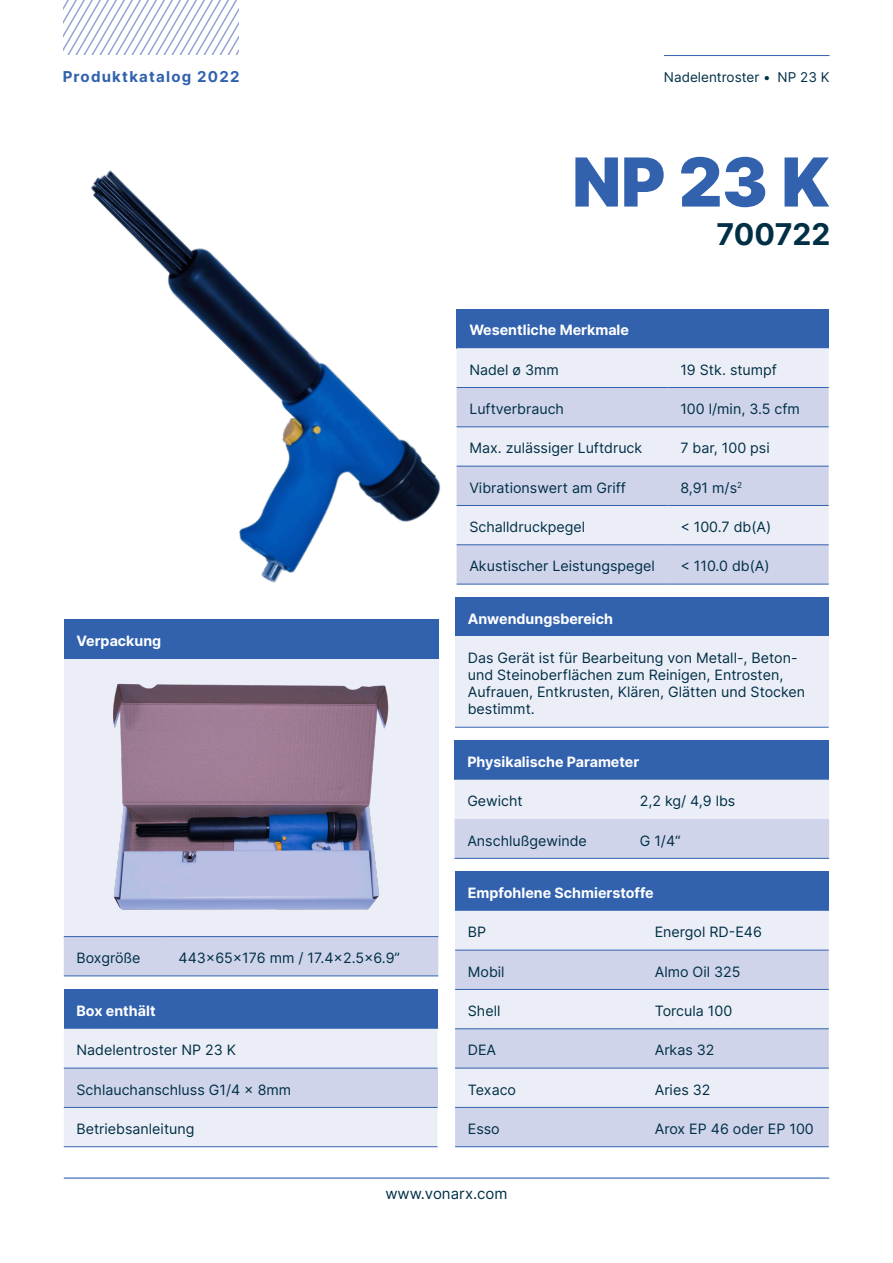
<style>
.page{position:relative;width:893px;height:1263px;background:#fff}
.page>*{position:absolute;margin:0;border:0;box-sizing:border-box;transform-origin:0 0}
.t1{font:900 67.5px "Inter";color:#3262ae}
.t2{font:700 30px "Inter";color:#002f46}
.t3{font:700 15px "Inter";letter-spacing:.08em;color:#3262ae}
.t4{font:15px "Inter";color:#002f46}
.Body{font:14.25px/17.1px "Inter";color:#002f46}
.Header-table{font:700 14.25px "Inter";color:#fff}
.t5{font:13.5px "Inter";color:#002f46}
</style>
<div class="page">
<hr style="left:64px;top:1177px;width:765px;height:1px;background:#3262ae">
<hr style="left:664px;top:55px;width:165px;height:1px;background:#3262ae">
<svg style="left:64px;top:0;width:174px;height:54px"></svg>
<img style="left:91px;top:170px;width:350px;height:413px">
<div style="left:455px;top:597px;width:374px;height:40px;background:#3262ae"></div>
<div style="left:455px;top:637px;width:374px;height:90px;background:#eceef7"></div>
<hr style="left:455px;top:727px;width:374px;height:1px;background:#3262ae">
<div style="left:457px;top:309px;width:372px;height:39px;background:#3262ae"></div>
<div style="left:457px;top:348px;width:372px;height:39px;background:#eceef7"></div>
<svg style="left:457px;top:388px;width:372px;height:196px;background:#d9ddee"></svg>
<hr style="left:457px;top:387px;width:211px;height:1px;background:#3262ae">
<hr style="left:668px;top:387px;width:161px;height:1px;background:#3262ae">
<hr style="left:457px;top:427px;width:211px;height:1px;background:#3262ae">
<hr style="left:668px;top:427px;width:161px;height:1px;background:#3262ae">
<hr style="left:457px;top:466px;width:211px;height:1px;background:#3262ae">
<hr style="left:668px;top:466px;width:161px;height:1px;background:#3262ae">
<hr style="left:457px;top:505px;width:211px;height:1px;background:#3262ae">
<hr style="left:668px;top:505px;width:161px;height:1px;background:#3262ae">
<hr style="left:457px;top:544px;width:211px;height:1px;background:#3262ae">
<hr style="left:668px;top:544px;width:161px;height:1px;background:#3262ae">
<hr style="left:457px;top:584px;width:211px;height:1px;background:#3262ae">
<hr style="left:668px;top:584px;width:161px;height:1px;background:#3262ae">
<div style="left:455px;top:871px;width:374px;height:40px;background:#3262ae"></div>
<div style="left:455px;top:911px;width:374px;height:39px;background:#eceef7"></div>
<svg style="left:455px;top:951px;width:374px;height:195px;background:#d9ddee"></svg>
<hr style="left:455px;top:950px;width:187px;height:1px;background:#3262ae">
<hr style="left:642px;top:950px;width:187px;height:1px;background:#3262ae">
<hr style="left:455px;top:989px;width:187px;height:1px;background:#3262ae">
<hr style="left:642px;top:989px;width:187px;height:1px;background:#3262ae">
<hr style="left:455px;top:1028px;width:187px;height:1px;background:#3262ae">
<hr style="left:642px;top:1028px;width:187px;height:1px;background:#3262ae">
<hr style="left:455px;top:1068px;width:187px;height:1px;background:#3262ae">
<hr style="left:642px;top:1068px;width:187px;height:1px;background:#3262ae">
<hr style="left:455px;top:1107px;width:187px;height:1px;background:#3262ae">
<hr style="left:642px;top:1107px;width:187px;height:1px;background:#3262ae">
<hr style="left:455px;top:1146px;width:187px;height:1px;background:#3262ae">
<hr style="left:642px;top:1146px;width:187px;height:1px;background:#3262ae">
<div style="left:64px;top:989px;width:373px;height:40px;background:#3262ae"></div>
<div style="left:64px;top:1029px;width:373px;height:117px;background:#eceef7"></div>
<div style="left:64px;top:1068px;width:373px;height:39px;background:#cfd4ea"></div>
<hr style="left:64px;top:1068px;width:373px;height:1px;background:#3262ae">
<hr style="left:64px;top:1107px;width:373px;height:1px;background:#3262ae">
<hr style="left:64px;top:1146px;width:373px;height:1px;background:#3262ae">
<div style="left:64px;top:620px;width:374px;height:39px;background:#3262ae"></div>
<div style="left:64px;top:659px;width:374px;height:277px;background:#eceef7"></div>
<div style="left:64px;top:937px;width:374px;height:39px;background:#cfd4ea"></div>
<hr style="left:64px;top:936px;width:102px;height:1px;background:#3262ae">
<hr style="left:166px;top:936px;width:272px;height:1px;background:#3262ae">
<hr style="left:64px;top:976px;width:102px;height:1px;background:#3262ae">
<hr style="left:166px;top:976px;width:272px;height:1px;background:#3262ae">
<img style="left:114px;top:684px;width:274px;height:226px">
<div style="left:455px;top:740px;width:374px;height:40px;background:#3262ae"></div>
<svg style="left:455px;top:780px;width:374px;height:78px;background:#dde0f0"></svg>
<hr style="left:455px;top:858px;width:172px;height:1px;background:#3262ae">
<hr style="left:627px;top:858px;width:202px;height:1px;background:#3262ae">
<p class="t3" style="left:63px;top:66px;width:178px">Produktkatalog 2022</p>
<p class="t5" style="left:664px;top:68px;width:167px">Nadelentroster • NP 23 K</p>
<h1 class="t1" style="left:572px;top:133px;width:259px">NP 23 K</h1>
<h3 class="t2" style="left:717px;top:212px;width:115px">700722</h3>
<p class="Header-table" style="left:77px;top:631px;width:86px">Verpackung</p>
<p class="Body" style="left:77px;top:949px;width:66px">Boxgröße</p>
<p class="Body" style="left:179px;top:949px;width:223px">443x65x176 mm / 17.4x2.5x6.9”</p>
<p class="Header-table" style="left:77px;top:1000px;width:80px">Box enthält</p>
<p class="Body" style="left:77px;top:1041px;width:161px">Nadelentroster NP 23 K</p>
<p class="Body" style="left:77px;top:1080px;width:216px">Schlauchanschluss G1/4 x 8mm</p>
<p class="Body" style="left:77px;top:1120px;width:119px">Betriebsanleitung</p>
<p class="Header-table" style="left:469px;top:320px;width:161px">Wesentliche Merkmale</p>
<p class="Body" style="left:469px;top:361px;width:91px">Nadel ø 3mm</p>
<p class="Body" style="left:680px;top:361px;width:98px">19 Stk. stumpf</p>
<p class="Body" style="left:469px;top:400px;width:96px">Luftverbrauch</p>
<p class="Body" style="left:680px;top:400px;width:121px">100 l/min, 3.5 cfm</p>
<p class="Body" style="left:469px;top:439px;width:174px">Max. zulässiger Luftdruck</p>
<p class="Body" style="left:680px;top:439px;width:91px">7 bar, 100 psi</p>
<p class="Body" style="left:469px;top:479px;width:158px">Vibrationswert am Griff</p>
<p class="Body" style="left:680px;top:479px;width:63px">8,91 m/s<sup>2</sup></p>
<p class="Body" style="left:469px;top:518px;width:117px">Schalldruckpegel</p>
<p class="Body" style="left:680px;top:518px;width:92px">&lt; 100.7 db(A)</p>
<p class="Body" style="left:469px;top:557px;width:187px">Akustischer Leistungspegel</p>
<p class="Body" style="left:680px;top:557px;width:91px">&lt; 110.0 db(A)</p>
<p class="Header-table" style="left:468px;top:608px;width:147px">Anwendungsbereich</p>
<p class="Body" style="left:468px;top:649px;width:339px">Das Gerät ist für Bearbeitung von Metall-, Beton&shy;und Steinoberflächen zum Reinigen, Entrosten, Aufrauen, Entkrusten, Klären, Glätten und Stocken bestimmt.</p>
<p class="Header-table" style="left:467px;top:751px;width:173px">Physikalische Parameter</p>
<p class="Body" style="left:467px;top:792px;width:57px">Gewicht</p>
<p class="Body" style="left:640px;top:792px;width:97px">2,2 kg/ 4,9 lbs</p>
<p class="Body" style="left:467px;top:831px;width:121px">Anschlußgewinde</p>
<p class="Body" style="left:640px;top:831px;width:42px">G 1/4“</p>
<p class="Header-table" style="left:468px;top:882px;width:187px">Empfohlene Schmierstoffe</p>
<p class="Body" style="left:468px;top:923px;width:20px">BP</p>
<p class="Body" style="left:655px;top:923px;width:109px">Energol RD-E46</p>
<p class="Body" style="left:468px;top:963px;width:38px">Mobil</p>
<p class="Body" style="left:655px;top:963px;width:87px">Almo Oil 325</p>
<p class="Body" style="left:468px;top:1002px;width:34px">Shell</p>
<p class="Body" style="left:655px;top:1002px;width:79px">Torcula 100</p>
<p class="Body" style="left:468px;top:1041px;width:30px">DEA</p>
<p class="Body" style="left:655px;top:1041px;width:61px">Arkas 32</p>
<p class="Body" style="left:468px;top:1080px;width:50px">Texaco</p>
<p class="Body" style="left:655px;top:1080px;width:57px">Aries 32</p>
<p class="Body" style="left:468px;top:1120px;width:33px">Esso</p>
<p class="Body" style="left:655px;top:1120px;width:161px">Arox EP 46 oder EP 100</p>
<p class="t4" style="left:385px;top:1182px;width:124px">www.vonarx.com</p>
</div>
